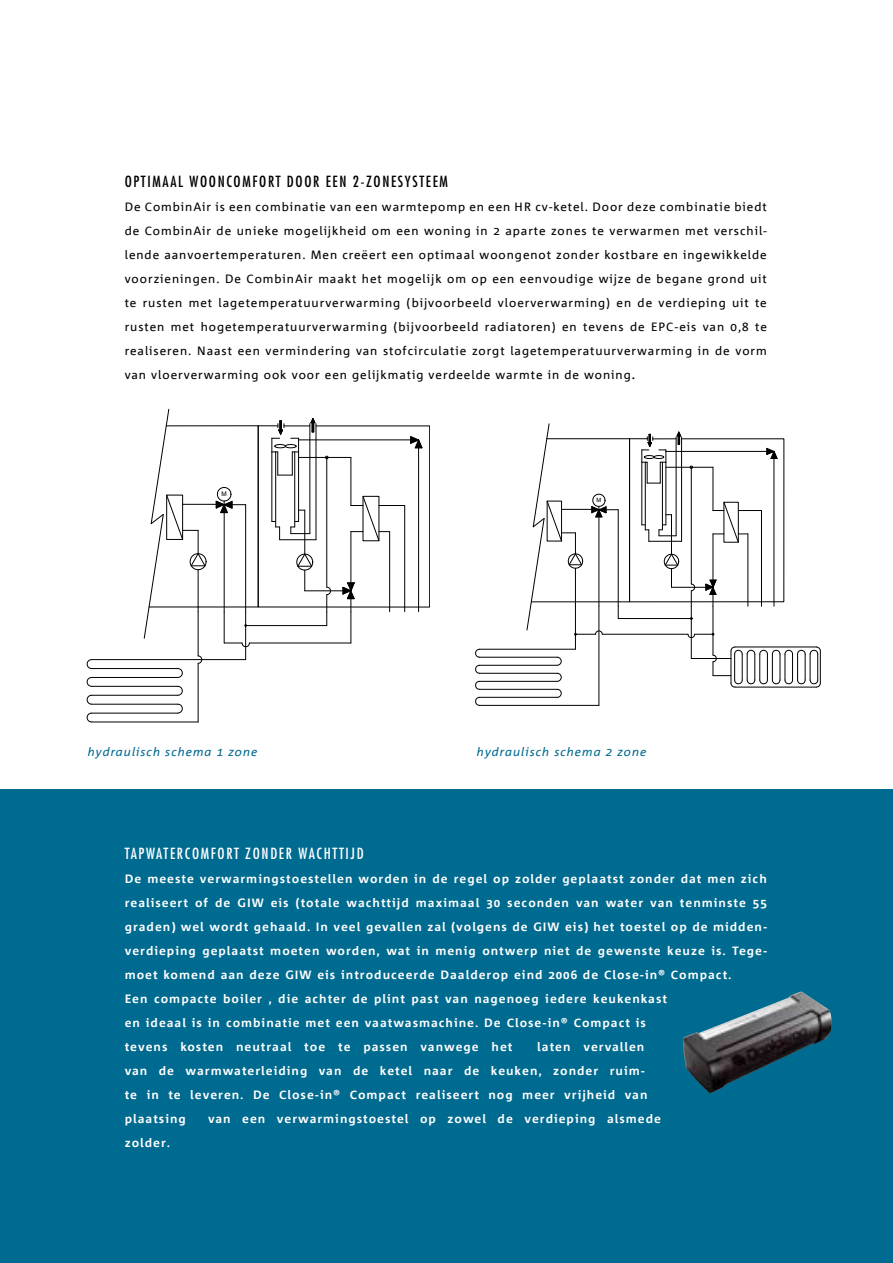
<style>
.page{position:relative;width:893px;height:1263px;background:#fff}
.page>*{position:absolute;margin:0;border:0;box-sizing:border-box;transform-origin:0 0}
.t1{font:condensed 15px "Futura Std";letter-spacing:.11em;color:#000}
.t2{font:condensed 15px "Futura Std";letter-spacing:.11em;color:#fff}
.t3{font:700 12px/24px "Corpid Office";letter-spacing:.08em;color:#fff}
.t4{font:12px/24px "Corpid Office";letter-spacing:.08em;color:#000;text-align:justify}
.t5{font:italic 12px "Corpid Office";letter-spacing:.08em;color:#006b90}
.t6{font:6.3px "Helvetica";color:#000}
.t7{font:5.7px "Helvetica";color:#000}
.s1{font-weight:700}
</style>
<div class="page">
<div style="left:0;top:789px;width:893px;height:474px;background:#006b90"></div>
<hr style="left:245px;top:611px;width:1px;height:49px;background:#000">
<hr style="left:92px;top:668px;width:86px;height:1px;background:#000">
<svg style="left:177px;top:668px;width:6px;height:10px"></svg>
<hr style="left:92px;top:677px;width:86px;height:1px;background:#000">
<svg style="left:87px;top:677px;width:5px;height:10px"></svg>
<hr style="left:92px;top:686px;width:86px;height:1px;background:#000">
<svg style="left:177px;top:686px;width:6px;height:10px"></svg>
<hr style="left:92px;top:695px;width:86px;height:1px;background:#000">
<svg style="left:87px;top:695px;width:5px;height:10px"></svg>
<svg style="left:87px;top:659px;width:5px;height:10px"></svg>
<hr style="left:92px;top:704px;width:86px;height:1px;background:#000">
<svg style="left:177px;top:704px;width:6px;height:10px"></svg>
<hr style="left:92px;top:713px;width:86px;height:1px;background:#000">
<svg style="left:87px;top:713px;width:5px;height:9px"></svg>
<hr style="left:92px;top:722px;width:106px;height:1px;background:#000">
<hr style="left:198px;top:612px;width:1px;height:44px;background:#000">
<hr style="left:92px;top:659px;width:154px;height:1px;background:#000">
<svg style="left:198px;top:655px;width:4px;height:9px"></svg>
<hr style="left:198px;top:663px;width:1px;height:59px;background:#000">
<svg style="left:144px;top:409px;width:286px;height:238px"></svg>
<hr style="left:735px;top:687px;width:81px;height:1px;background:#000">
<hr style="left:691px;top:658px;width:40px;height:1px;background:#000">
<hr style="left:820px;top:651px;width:1px;height:32px;background:#000">
<hr style="left:480px;top:657px;width:77px;height:1px;background:#000">
<svg style="left:557px;top:657px;width:5px;height:9px"></svg>
<hr style="left:480px;top:665px;width:77px;height:1px;background:#000">
<svg style="left:475px;top:665px;width:5px;height:9px"></svg>
<hr style="left:480px;top:673px;width:77px;height:1px;background:#000">
<svg style="left:557px;top:673px;width:5px;height:9px"></svg>
<hr style="left:480px;top:681px;width:77px;height:1px;background:#000">
<svg style="left:475px;top:681px;width:5px;height:9px"></svg>
<svg style="left:475px;top:649px;width:5px;height:9px"></svg>
<hr style="left:480px;top:689px;width:77px;height:1px;background:#000">
<svg style="left:557px;top:689px;width:5px;height:9px"></svg>
<hr style="left:480px;top:697px;width:77px;height:1px;background:#000">
<svg style="left:475px;top:697px;width:5px;height:9px"></svg>
<hr style="left:480px;top:705px;width:119px;height:1px;background:#000">
<hr style="left:575px;top:606px;width:1px;height:43px;background:#000">
<hr style="left:480px;top:649px;width:95px;height:1px;background:#000">
<hr style="left:599px;top:606px;width:1px;height:99px;background:#000">
<hr style="left:713px;top:606px;width:1px;height:49px;background:#000">
<hr style="left:691px;top:618px;width:1px;height:40px;background:#000">
<svg style="left:712px;top:646px;width:108px;height:41px"></svg>
<svg style="left:526px;top:423px;width:258px;height:215px"></svg>
<img style="left:683px;top:991px;width:149px;height:103px">
<p class="t1" style="left:125px;top:172px;width:325px">OPTIMAAL WOONCOMFORT DOOR EEN 2-ZONESYSTEEM</p>
<p class="t4" style="left:125px;top:195px;width:644px">De CombinAir is een combinatie van een warmtepomp en een HR cv-ketel. Door deze combinatie biedt de CombinAir de unieke mogelijkheid om een woning in 2 aparte zones te verwarmen met verschil&shy;lende aanvoertemperaturen. Men creëert een optimaal woongenot zonder kostbare en ingewikkelde voorzieningen. De CombinAir maakt het mogelijk om op een eenvoudige wijze de begane grond uit te rusten met lagetemperatuurverwarming (bijvoorbeeld vloerverwarming) en de verdieping uit te rusten met hogetemperatuurverwarming (bijvoorbeeld radiatoren) en tevens de EPC-eis van 0,8 te realiseren. Naast een vermindering van stofcirculatie zorgt lagetemperatuurverwarming in de vorm van vloerverwarming ook voor een gelijkmatig verdeelde warmte in de woning<span class="s1">.</span></p>
<p class="t6" style="left:222px;top:488px;width:7px">M</p>
<p class="t7" style="left:597px;top:495px;width:6px">M</p>
<p class="t5" style="left:88px;top:745px;width:171px">hydraulisch schema 1 zone</p>
<p class="t5" style="left:477px;top:745px;width:171px">hydraulisch schema 2 zone</p>
<p class="t2" style="left:125px;top:844px;width:240px">TAPWATERCOMFORT ZONDER WACHTTIJD</p>
<p class="t3" style="left:125px;top:867px;width:644px">De meeste verwarmingstoestellen worden in de regel op zolder geplaatst zonder dat men zich realiseert of de GIW eis (totale wachttijd maximaal 30 seconden van water van tenminste 55 graden) wel wordt gehaald. In veel gevallen zal (volgens de GIW eis) het toestel op de midden&shy;verdieping geplaatst moeten worden, wat in menig ontwerp niet de gewenste keuze is. Tege&shy;moet komend aan deze GIW eis introduceerde Daalderop eind 2006 de Close-in® Compact.<br>Een compacte boiler , die achter de plint past van nagenoeg iedere keukenkast<br>en ideaal is in combinatie met een vaatwasmachine. De Close-in® Compact is<br>tevens kosten neutraal toe te passen vanwege het</p>
<p class="t3" style="left:125px;top:1035px;width:524px;text-indent:412px">laten vervallen van de warmwaterleiding van de ketel naar de keuken, zonder ruim&shy;te in te leveren. De Close-in® Compact realiseert nog meer vrijheid van plaatsing</p>
<p class="t3" style="left:208px;top:1107px;width:454px">van een verwarmingstoestel op zowel de verdieping alsmede</p>
<p class="t3" style="left:125px;top:1131px;width:47px">zolder.</p>
</div>
